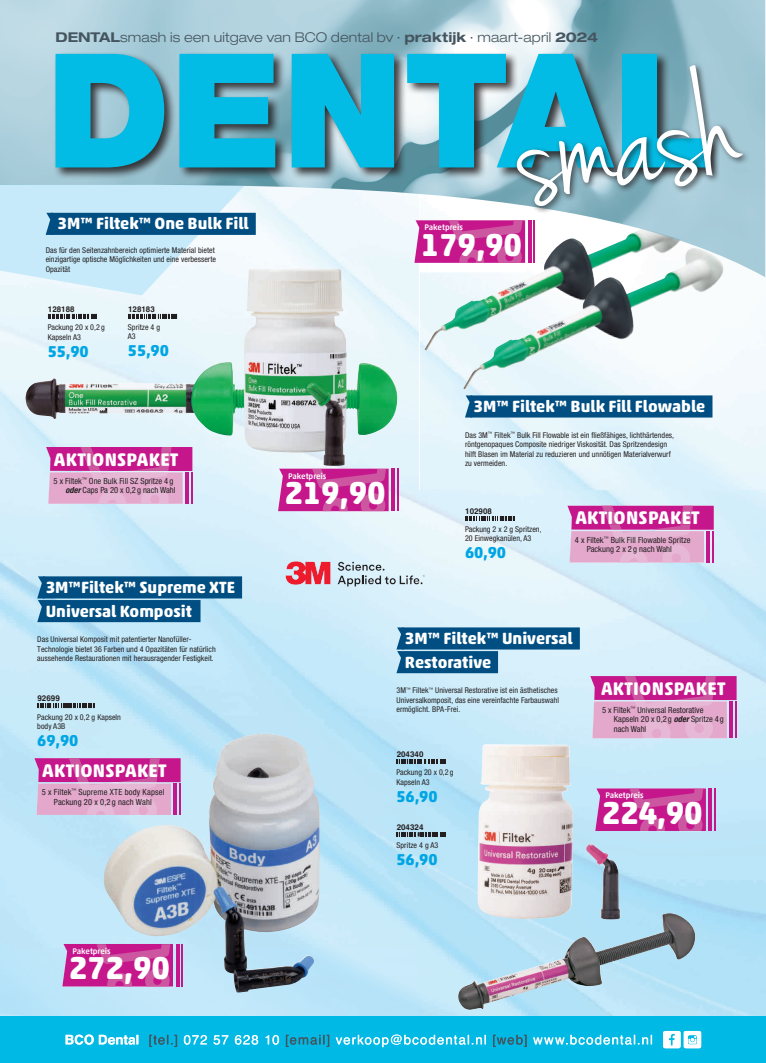
<style>
.page{position:relative;width:766px;height:1063px;background:#fff}
.page>*{position:absolute;margin:0;border:0;box-sizing:border-box;transform-origin:0 0}
.t1{font:700 32.2px "Akko Rounded Pro";letter-spacing:-.01em;color:#fff}
.t2{font:700 18.5px "Akko Rounded Pro";letter-spacing:.015em;color:#fff}
.t3{font:700 16.5px/23.7px "Akko Rounded Pro";color:#fff}
.t4{font:700 16px "Akko Rounded Pro";letter-spacing:-.01em;color:#00a6e4}
.Fließtext{font:300 expanded 13.5px "Helvetica Neue LT Std";letter-spacing:.01em;color:#45555f}
.t5{font:condensed 8.5px/9.5px "Helvetica Neue LT Pro";letter-spacing:.005em;color:#231f20}
.t6{font:500 8.3px "Akko Rounded Pro";letter-spacing:-.01em;color:#fff}
.t7{font:condensed 8px/9.5px "Helvetica Neue LT Pro";letter-spacing:.005em;color:#231f20}
.t8{font:700 8px "Helvetica";color:#231f20}
.s1{font-weight:700}
.s2{font-weight:700;font-style:italic}
</style>
<div class="page">
<img style="left:0;top:277px;width:419px;height:671px">
<img style="left:418px;top:490px;width:347px;height:212px">
<img style="left:418px;top:702px;width:178px;height:314px">
<img style="left:703px;top:702px;width:62px;height:314px">
<img style="left:596px;top:739px;width:107px;height:277px">
<img style="left:103px;top:734px;width:216px;height:259px">
<div style="left:470px;top:395px;width:242px;height:23px;background:#004e82"></div>
<svg style="left:465px;top:395px;width:7px;height:23px"></svg>
<img style="left:26px;top:277px;width:305px;height:159px">
<svg style="left:590px;top:676px;width:146px;height:63px;background:#d77bb9"></svg>
<hr style="left:391px;top:469px;width:4px;height:42px;background:#c5168c">
<hr style="left:397px;top:469px;width:2px;height:42px;background:#c5168c">
<svg style="left:278px;top:469px;width:110px;height:43px;background:#c83095"></svg>
<svg style="left:48px;top:314px;width:49px;height:4px"></svg>
<svg style="left:465px;top:516px;width:49px;height:5px"></svg>
<img style="left:424px;top:277px;width:39px;height:74px">
<img style="left:463px;top:277px;width:260px;height:113px">
<div style="left:43px;top:576px;width:199px;height:22px;background:#004e82"></div>
<svg style="left:37px;top:576px;width:163px;height:46px"></svg>
<svg style="left:38px;top:704px;width:56px;height:4px"></svg>
<img style="left:477px;top:744px;width:187px;height:191px">
<div style="left:402px;top:627px;width:177px;height:23px;background:#004e82"></div>
<svg style="left:396px;top:627px;width:102px;height:46px"></svg>
<svg style="left:396px;top:759px;width:49px;height:5px"></svg>
<svg style="left:396px;top:832px;width:49px;height:5px"></svg>
<svg style="left:285px;top:561px;width:45px;height:24px"></svg>
<svg style="left:337px;top:562px;width:87px;height:25px;background:#bccdd5"></svg>
<svg style="left:567px;top:506px;width:146px;height:58px;background:#d678b8"></svg>
<svg style="left:34px;top:758px;width:147px;height:58px;background:#d575b7"></svg>
<svg style="left:175px;top:944px;width:4px;height:42px"></svg>
<hr style="left:181px;top:944px;width:2px;height:42px;background:#c5168c">
<svg style="left:62px;top:944px;width:111px;height:43px;background:#c72e95"></svg>
<hr style="left:708px;top:788px;width:4px;height:43px;background:#c5168c">
<hr style="left:714px;top:788px;width:2px;height:43px;background:#c5168c">
<svg style="left:595px;top:788px;width:110px;height:44px;background:#c73297"></svg>
<svg style="left:128px;top:314px;width:49px;height:4px"></svg>
<svg style="left:46px;top:447px;width:146px;height:58px;background:#d677b7"></svg>
<img style="left:0;top:0;width:765px;height:277px">
<div style="left:54px;top:52px;width:666px;height:128px;background:#231f20;opacity:.87"></div>
<svg style="left:55px;top:54px;width:652px;height:113px;background:#32b4d2"></svg>
<div style="left:513px;top:62px;width:237px;height:152px;background:#231f20;opacity:.75"></div>
<svg style="left:516px;top:65px;width:227px;height:141px;background:#68b6c9"></svg>
<div style="left:0;top:1016px;width:765px;height:47px;background:#00b9e5"></div>
<svg style="left:533px;top:1035px;width:119px;height:10px"></svg>
<svg style="left:493px;top:1035px;width:33px;height:12px"></svg>
<svg style="left:335px;top:1035px;width:151px;height:12px"></svg>
<svg style="left:286px;top:1035px;width:43px;height:12px"></svg>
<svg style="left:184px;top:1035px;width:95px;height:10px"></svg>
<svg style="left:149px;top:1035px;width:28px;height:12px"></svg>
<svg style="left:65px;top:1035px;width:73px;height:10px"></svg>
<svg style="left:663px;top:1031px;width:38px;height:17px"></svg>
<p class="Fließtext" style="left:55px;top:29px;width:544px"><span class="s1">DENTAL</span>smash is een uitgave van BCO dental bv · <span class="s1">praktijk</span> · maart-april <span class="s1">2024</span></p>
<p class="t3" style="left:57px;top:212px;width:193px">3M™ Filtek™ One Bulk Fill</p>
<p class="t7" style="left:46px;top:245px;width:172px">Das für den Seitenzahnbereich optimierte Material bietet einzigartige optische Möglichkeiten und eine verbesserte<br>Opazität</p>
<p class="t8" style="left:48px;top:304px;width:28px">128188</p>
<p class="t7" style="left:48px;top:323px;width:59px">Packung 20 x 0,2 g<br>Kapseln A3</p>
<p class="t4" style="left:48px;top:341px;width:43px">55,90</p>
<p class="t8" style="left:128px;top:304px;width:28px">128183</p>
<p class="t7" style="left:128px;top:322px;width:34px">Spritze 4 g<br>A3</p>
<p class="t4" style="left:128px;top:341px;width:43px">55,90</p>
<p class="t2" style="left:54px;top:448px;width:126px">AKTIONSPAKET</p>
<p class="t5" style="left:54px;top:476px;width:123px;text-align:right">5 x Filtek<sup>™</sup> One Bulk Fill SZ Spritze 4 g <span class="s2">oder</span> Caps Pa 20 x 0,2 g nach Wahl</p>
<p class="t3" style="left:46px;top:575px;width:191px">3M™Filtek™ Supreme XTE<br>Universal Komposit</p>
<p class="t7" style="left:37px;top:635px;width:180px">Das Universal Komposit mit patentierter Nanofüller-<br>Technologie bietet 36 Farben und 4 Opazitäten für natürlich aussehende Restaurationen mit herausragender Festigkeit.</p>
<p class="t8" style="left:38px;top:694px;width:24px">92699</p>
<p class="t7" style="left:37px;top:712px;width:85px">Packung 20 x 0,2 g Kapseln body A3B</p>
<p class="t4" style="left:37px;top:731px;width:43px">69,90</p>
<p class="t2" style="left:42px;top:759px;width:126px">AKTIONSPAKET</p>
<p class="t5" style="left:42px;top:787px;width:124px;text-align:center">5 x Filtek<sup>™</sup> Supreme XTE body Kapsel<br>Packung 20 x 0,2 g nach Wahl</p>
<p class="t6" style="left:72px;top:946px;width:40px">Paketpreis</p>
<p class="t1" style="left:69px;top:948px;width:102px">272,90</p>
<p class="t6" style="left:424px;top:222px;width:40px">Paketpreis</p>
<p class="t1" style="left:421px;top:225px;width:102px">179,90</p>
<p class="t6" style="left:288px;top:471px;width:40px">Paketpreis</p>
<p class="t1" style="left:284px;top:473px;width:102px">219,90</p>
<p class="t3" style="left:473px;top:394px;width:233px">3M™ Filtek™ Bulk Fill Flowable</p>
<p class="t7" style="left:465px;top:430px;width:210px">Das 3M<sup>™</sup> Filtek<sup>™</sup> Bulk Fill Flowable ist ein fließfähiges, lichthärtendes, röntgenopaques Composite niedriger Viskosität. Das Spritzendesign hilft Blasen im Material zu reduzieren und unnötigen Materialverwurf zu vermeiden.</p>
<p class="t8" style="left:465px;top:506px;width:28px">102908</p>
<p class="t7" style="left:465px;top:524px;width:78px">Packung 2 x 2 g Spritzen,<br>20 Einwegkanülen, A3</p>
<p class="t4" style="left:465px;top:543px;width:43px">60,90</p>
<p class="t2" style="left:575px;top:507px;width:126px">AKTIONSPAKET</p>
<p class="t5" style="left:586px;top:535px;width:105px;text-indent:-12px">4 x Filtek<sup>™</sup> Bulk Fill Flowable Spritze<br>Packung 2 x 2 g nach Wahl</p>
<p class="t3" style="left:405px;top:626px;width:169px">3M™ Filtek™ Universal<br>Restorative</p>
<p class="t7" style="left:396px;top:686px;width:164px">3M<sup>™</sup> Filtek<sup>™</sup> Universal Restorative ist ein ästhetisches<br>Universalkomposit, das eine vereinfachte Farbauswahl ermöglicht. BPA-Frei.</p>
<p class="t8" style="left:396px;top:749px;width:28px">204340</p>
<p class="t7" style="left:396px;top:767px;width:59px">Packung 20 x 0,2 g<br>Kapseln A3</p>
<p class="t4" style="left:396px;top:786px;width:43px">56,90</p>
<p class="t8" style="left:396px;top:823px;width:28px">204324</p>
<p class="t7" style="left:396px;top:840px;width:43px">Spritze 4 g A3</p>
<p class="t4" style="left:396px;top:850px;width:43px">56,90</p>
<p class="t2" style="left:601px;top:677px;width:126px">AKTIONSPAKET</p>
<p class="t5" style="left:613px;top:705px;width:111px;text-indent:-12px">5 x Filtek<sup>™</sup> Universal Restorative<br>Kapseln 20 x 0,2 g <span class="s2">oder</span> Spritze 4 g nach Wahl</p>
<p class="t6" style="left:605px;top:790px;width:40px">Paketpreis</p>
<p class="t1" style="left:601px;top:793px;width:102px">224,90</p>
</div>
